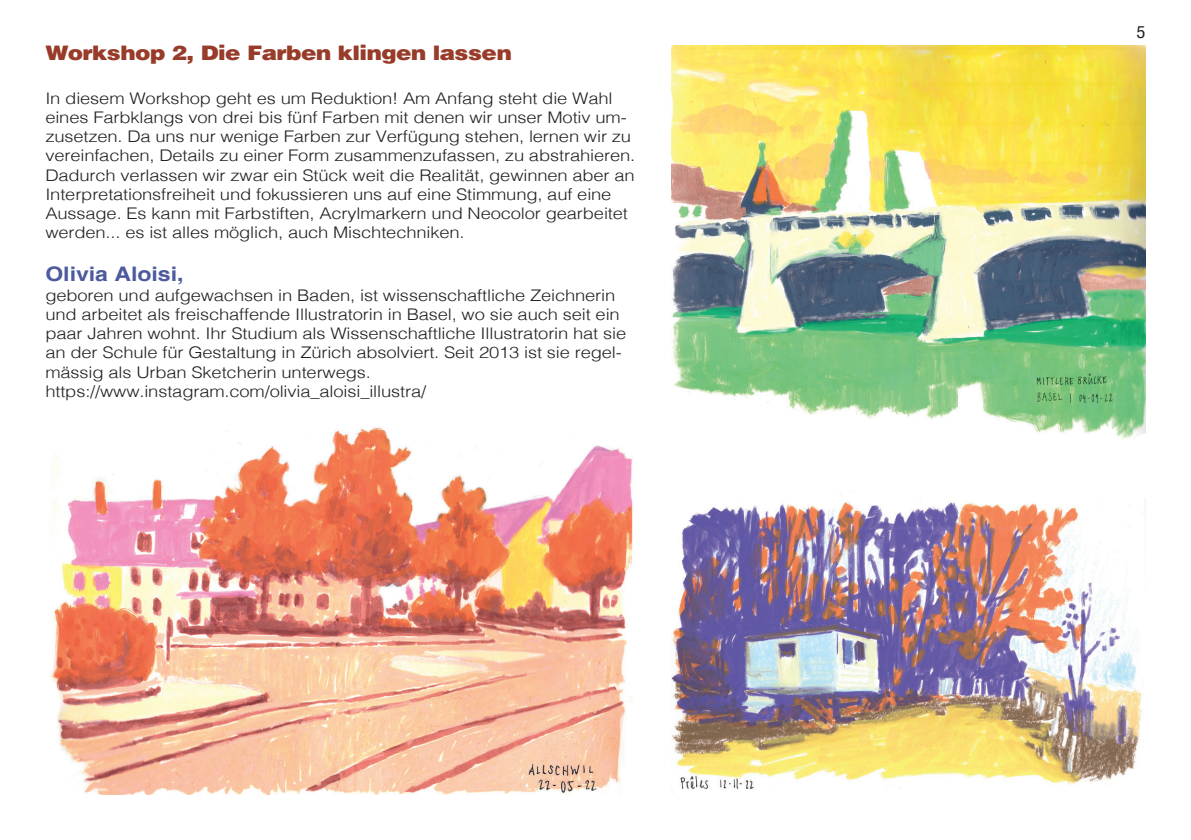
<style>
.page{position:relative;width:1191px;height:840px;background:#fff}
.page>*{position:absolute;margin:0;border:0;box-sizing:border-box;transform-origin:0 0}
.t1{font:900 20px "Helvetica";letter-spacing:-.025em;color:#983b29;scale:1.15 1}
.t2{font:700 20px "Helvetica";color:#4d5a9e;scale:1.15 1}
.t3{font:300 16px/19.2px "Helvetica";letter-spacing:-.01em;color:#231f20;scale:1.15 1}
.t4{font:condensed 16px "Helvetica";color:#231f20;scale:1.15 1}
</style>
<div class="page">
<img style="left:50px;top:427px;width:583px;height:367px">
<img style="left:671px;top:45px;width:474px;height:394px">
<img style="left:671px;top:499px;width:471px;height:291px">
<p class="t1" style="left:45px;top:40px;width:407px">Workshop 2, Die Farben klingen lassen</p>
<p class="t3" style="left:45px;top:88px;width:514px">In diesem Workshop geht es um Reduktion! Am Anfang steht die Wahl eines Farbklangs von drei bis fünf Farben mit denen wir unser Motiv um&shy;zusetzen. Da uns nur wenige Farben zur Verfügung stehen, lernen wir zu vereinfachen, Details zu einer Form zusammenzufassen, zu abstrahieren.<br>Dadurch verlassen wir zwar ein Stück weit die Realität, gewinnen aber an Interpretationsfreiheit und fokussieren uns auf eine Stimmung, auf eine Aussage. Es kann mit Farbstiften, Acrylmarkern und Neocolor gearbeitet werden... es ist alles möglich, auch Mischtechniken.</p>
<p class="t2" style="left:45px;top:262px;width:122px">Olivia Aloisi,</p>
<p class="t3" style="left:45px;top:285px;width:506px">geboren und aufgewachsen in Baden, ist wissenschaftliche Zeichnerin und arbeitet als freischaffende Illustratorin in Basel, wo sie auch seit ein paar Jahren wohnt. Ihr Studium als Wissenschaftliche Illustratorin hat sie an der Schule für Gestaltung in Zürich absolviert. Seit 2013 ist sie regel&shy;mässig als Urban Sketcherin unterwegs. https://www.instagram.com/olivia_aloisi_illustra/</p>
<p class="t4" style="left:1136px;top:21px;width:9px">5</p>
</div>
